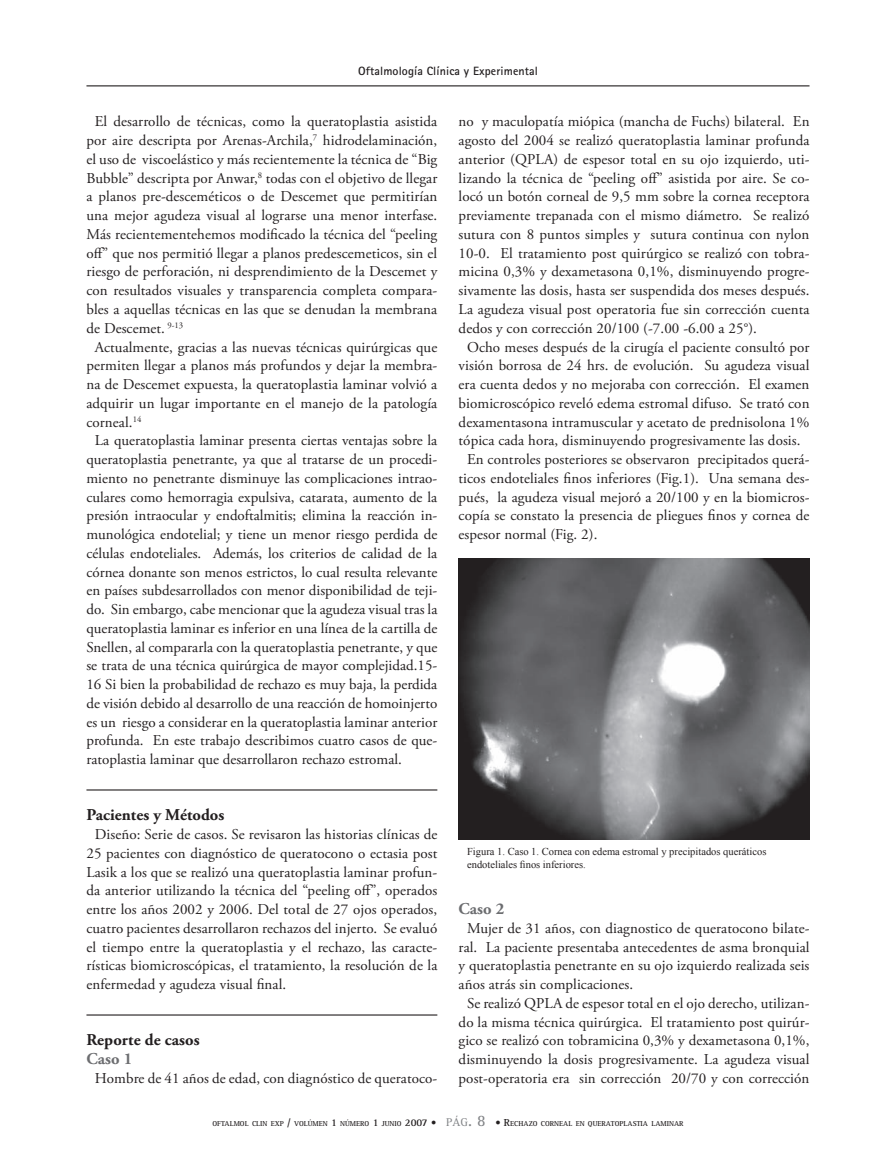
<style>
.page{position:relative;width:873px;height:1169px;background:#fff}
.page>*{position:absolute;margin:0;border:0;box-sizing:border-box;transform-origin:0 0}
.t1{font:700 16.5px "Adobe Garamond Pro";letter-spacing:.005em;color:#231f20}
.t2{font:700 16.5px "Adobe Garamond Pro";letter-spacing:.005em;color:#6c6d70}
.t3{font:15px/18.8px "Adobe Garamond Pro";letter-spacing:.005em;color:#231f20;text-align:justify}
.t4{font:700 12px "Rotis Sans Serif";letter-spacing:.01em;color:#231f20}
.t5{font:10.5px/12.6px "Times New Roman";color:#231f20}
.t6{font:700 7.35px "Rotis Serif";color:#231f20}
.s1{font-size:10.5px}
.s2{font-weight:400;font-size:11.55px;color:#808285}
.s3{font-weight:400;font-size:16.5px;color:#808285}
</style>
<div class="page">
<hr style="left:86px;top:85px;width:723px;height:1px;background:#231f20">
<hr style="left:86px;top:789px;width:351px;height:1px;background:#231f20">
<hr style="left:86px;top:1014px;width:351px;height:1px;background:#231f20">
<img style="left:458px;top:558px;width:351px;height:281px">
<p class="t4" style="left:358px;top:63px;width:181px">Oftalmología Clínica y Experimental</p>
<p class="t3" style="left:95px;top:113px;width:344px">El desarrollo de técnicas, como la queratoplastia asistida</p>
<p class="t3" style="left:86px;top:132px;width:352px">por aire descripta por Arenas-Archila,<sup>7</sup> hidrodelaminación,</p>
<p class="t3" style="left:86px;top:150px;width:352px">el uso de viscoelástico y más recientemente la técnica de “Big</p>
<p class="t3" style="left:86px;top:169px;width:352px">Bubble” descripta por Anwar,<sup>8</sup> todas con el objetivo de llegar</p>
<p class="t3" style="left:86px;top:188px;width:352px">a planos pre-desceméticos o de Descemet que permitirían</p>
<p class="t3" style="left:86px;top:207px;width:352px">una mejor agudeza visual al lograrse una menor interfase.</p>
<p class="t3" style="left:86px;top:225px;width:352px">Más recientementehemos modificado la técnica del “peeling</p>
<p class="t3" style="left:86px;top:244px;width:352px">off” que nos permitió llegar a planos predescemeticos, sin el</p>
<p class="t3" style="left:86px;top:263px;width:352px">riesgo de perforación, ni desprendimiento de la Descemet y</p>
<p class="t3" style="left:86px;top:282px;width:352px">con resultados visuales y transparencia completa compara-</p>
<p class="t3" style="left:86px;top:300px;width:352px">bles a aquellas técnicas en las que se denudan la membrana</p>
<p class="t3" style="left:86px;top:319px;width:98px">de Descemet. <sup>9-13</sup></p>
<p class="t3" style="left:95px;top:338px;width:344px">Actualmente, gracias a las nuevas técnicas quirúrgicas que</p>
<p class="t3" style="left:86px;top:357px;width:352px">permiten llegar a planos más profundos y dejar la membra-</p>
<p class="t3" style="left:86px;top:375px;width:352px">na de Descemet expuesta, la queratoplastia laminar volvió a</p>
<p class="t3" style="left:86px;top:394px;width:352px">adquirir un lugar importante en el manejo de la patología</p>
<p class="t3" style="left:86px;top:413px;width:56px">corneal.<sup>14</sup></p>
<p class="t3" style="left:95px;top:432px;width:344px">La queratoplastia laminar presenta ciertas ventajas sobre la</p>
<p class="t3" style="left:86px;top:450px;width:352px">queratoplastia penetrante, ya que al tratarse de un procedi-</p>
<p class="t3" style="left:86px;top:469px;width:352px">miento no penetrante disminuye las complicaciones intrao-</p>
<p class="t3" style="left:86px;top:488px;width:352px">culares como hemorragia expulsiva, catarata, aumento de la</p>
<p class="t3" style="left:86px;top:507px;width:352px">presión intraocular y endoftalmitis; elimina la reacción in-</p>
<p class="t3" style="left:86px;top:525px;width:352px">munológica endotelial; y tiene un menor riesgo perdida de</p>
<p class="t3" style="left:86px;top:544px;width:352px">células endoteliales. Además, los criterios de calidad de la</p>
<p class="t3" style="left:86px;top:563px;width:352px">córnea donante son menos estrictos, lo cual resulta relevante</p>
<p class="t3" style="left:86px;top:582px;width:352px">en países subdesarrollados con menor disponibilidad de teji-</p>
<p class="t3" style="left:86px;top:600px;width:352px">do. Sin embargo, cabe mencionar que la agudeza visual tras la</p>
<p class="t3" style="left:86px;top:619px;width:352px">queratoplastia laminar es inferior en una línea de la cartilla de</p>
<p class="t3" style="left:86px;top:638px;width:352px">Snellen, al compararla con la queratoplastia penetrante, y que</p>
<p class="t3" style="left:86px;top:657px;width:352px">se trata de una técnica quirúrgica de mayor complejidad.15-</p>
<p class="t3" style="left:86px;top:675px;width:352px">16 Si bien la probabilidad de rechazo es muy baja, la perdida</p>
<p class="t3" style="left:86px;top:694px;width:352px">de visión debido al desarrollo de una reacción de homoinjerto</p>
<p class="t3" style="left:86px;top:713px;width:352px">es un riesgo a considerar en la queratoplastia laminar anterior</p>
<p class="t3" style="left:86px;top:732px;width:352px">profunda. En este trabajo describimos cuatro casos de que-</p>
<p class="t3" style="left:86px;top:750px;width:317px">ratoplastia laminar que desarrollaron rechazo estromal.</p>
<p class="t3" style="left:458px;top:113px;width:352px">no y maculopatía miópica (mancha de Fuchs) bilateral. En</p>
<p class="t3" style="left:458px;top:132px;width:352px">agosto del 2004 se realizó queratoplastia laminar profunda</p>
<p class="t3" style="left:458px;top:150px;width:352px">anterior (QPLA) de espesor total en su ojo izquierdo, uti-</p>
<p class="t3" style="left:458px;top:169px;width:352px">lizando la técnica de “peeling off” asistida por aire. Se co-</p>
<p class="t3" style="left:458px;top:188px;width:352px">locó un botón corneal de 9,5 mm sobre la cornea receptora</p>
<p class="t3" style="left:458px;top:207px;width:352px">previamente trepanada con el mismo diámetro. Se realizó</p>
<p class="t3" style="left:458px;top:225px;width:352px">sutura con 8 puntos simples y sutura continua con nylon</p>
<p class="t3" style="left:458px;top:244px;width:352px">10-0. El tratamiento post quirúrgico se realizó con tobra-</p>
<p class="t3" style="left:458px;top:263px;width:352px">micina 0,3% y dexametasona 0,1%, disminuyendo progre-</p>
<p class="t3" style="left:458px;top:282px;width:352px">sivamente las dosis, hasta ser suspendida dos meses después.</p>
<p class="t3" style="left:458px;top:300px;width:352px">La agudeza visual post operatoria fue sin corrección cuenta</p>
<p class="t3" style="left:458px;top:319px;width:300px">dedos y con corrección 20/100 (-7.00 -6.00 a 25°).</p>
<p class="t3" style="left:467px;top:338px;width:344px">Ocho meses después de la cirugía el paciente consultó por</p>
<p class="t3" style="left:458px;top:357px;width:352px">visión borrosa de 24 hrs. de evolución. Su agudeza visual</p>
<p class="t3" style="left:458px;top:375px;width:352px">era cuenta dedos y no mejoraba con corrección. El examen</p>
<p class="t3" style="left:458px;top:394px;width:352px">biomicroscópico reveló edema estromal difuso. Se trató con</p>
<p class="t3" style="left:458px;top:413px;width:352px">dexamentasona intramuscular y acetato de prednisolona 1%</p>
<p class="t3" style="left:458px;top:432px;width:343px">tópica cada hora, disminuyendo progresivamente las dosis.</p>
<p class="t3" style="left:467px;top:450px;width:344px">En controles posteriores se observaron precipitados querá-</p>
<p class="t3" style="left:458px;top:469px;width:352px">ticos endoteliales finos inferiores (Fig.1). Una semana des-</p>
<p class="t3" style="left:458px;top:488px;width:352px">pués, la agudeza visual mejoró a 20/100 y en la biomicros-</p>
<p class="t3" style="left:458px;top:507px;width:352px">copía se constato la presencia de pliegues finos y cornea de</p>
<p class="t3" style="left:458px;top:525px;width:140px">espesor normal (Fig. 2).</p>
<p class="t1" style="left:86px;top:805px;width:139px">Pacientes y Métodos</p>
<p class="t3" style="left:86px;top:825px;width:352px;text-indent:9px">Diseño: Serie de casos. Se revisaron las historias clínicas de 25 pacientes con diagnóstico de queratocono o ectasia post Lasik a los que se realizó una queratoplastia laminar profun&shy;da anterior utilizando la técnica del “peeling off”, operados entre los años 2002 y 2006. Del total de 27 ojos operados, cuatro pacientes desarrollaron rechazos del injerto. Se evaluó el tiempo entre la queratoplastia y el rechazo, las caracte&shy;rísticas biomicroscópicas, el tratamiento, la resolución de la enfermedad y agudeza visual final.</p>
<p class="t1" style="left:86px;top:1030px;width:115px">Reporte de casos</p>
<p class="t2" style="left:86px;top:1049px;width:47px">Caso 1</p>
<p class="t3" style="left:95px;top:1069px;width:344px">Hombre de 41 años de edad, con diagnóstico de queratoco-</p>
<p class="t5" style="left:467px;top:845px;width:301px">Figura 1. Caso 1. Cornea con edema estromal y precipitados queráticos endoteliales finos inferiores.</p>
<p class="t2" style="left:458px;top:899px;width:47px">Caso 2</p>
<p class="t3" style="left:467px;top:919px;width:344px">Mujer de 31 años, con diagnostico de queratocono bilate-</p>
<p class="t3" style="left:458px;top:938px;width:352px">ral. La paciente presentaba antecedentes de asma bronquial</p>
<p class="t3" style="left:458px;top:957px;width:352px">y queratoplastia penetrante en su ojo izquierdo realizada seis</p>
<p class="t3" style="left:458px;top:975px;width:176px">años atrás sin complicaciones.</p>
<p class="t3" style="left:467px;top:994px;width:344px">Se realizó QPLA de espesor total en el ojo derecho, utilizan-</p>
<p class="t3" style="left:458px;top:1013px;width:352px">do la misma técnica quirúrgica. El tratamiento post quirúr-</p>
<p class="t3" style="left:458px;top:1032px;width:352px">gico se realizó con tobramicina 0,3% y dexametasona 0,1%,</p>
<p class="t3" style="left:458px;top:1050px;width:352px">disminuyendo la dosis progresivamente. La agudeza visual</p>
<p class="t3" style="left:458px;top:1069px;width:352px">post-operatoria era sin corrección 20/70 y con corrección</p>
<p class="t6" style="left:212px;top:1119px;width:261px">OFTALMOL CLIN EXP <span class="s1">/</span> VOLÚMEN <span class="s1">1</span> NÚMERO <span class="s1">1</span> JUNIO <span class="s1">2007 •</span> <span class="s2">pág</span><span class="s3">.</span></p>
<p class="t6" style="left:495px;top:1119px;width:190px"><span class="s1">• R</span>ECHAZO CORNEAL EN QUERATOPLASTIA LAMINAR</p>
</div>
